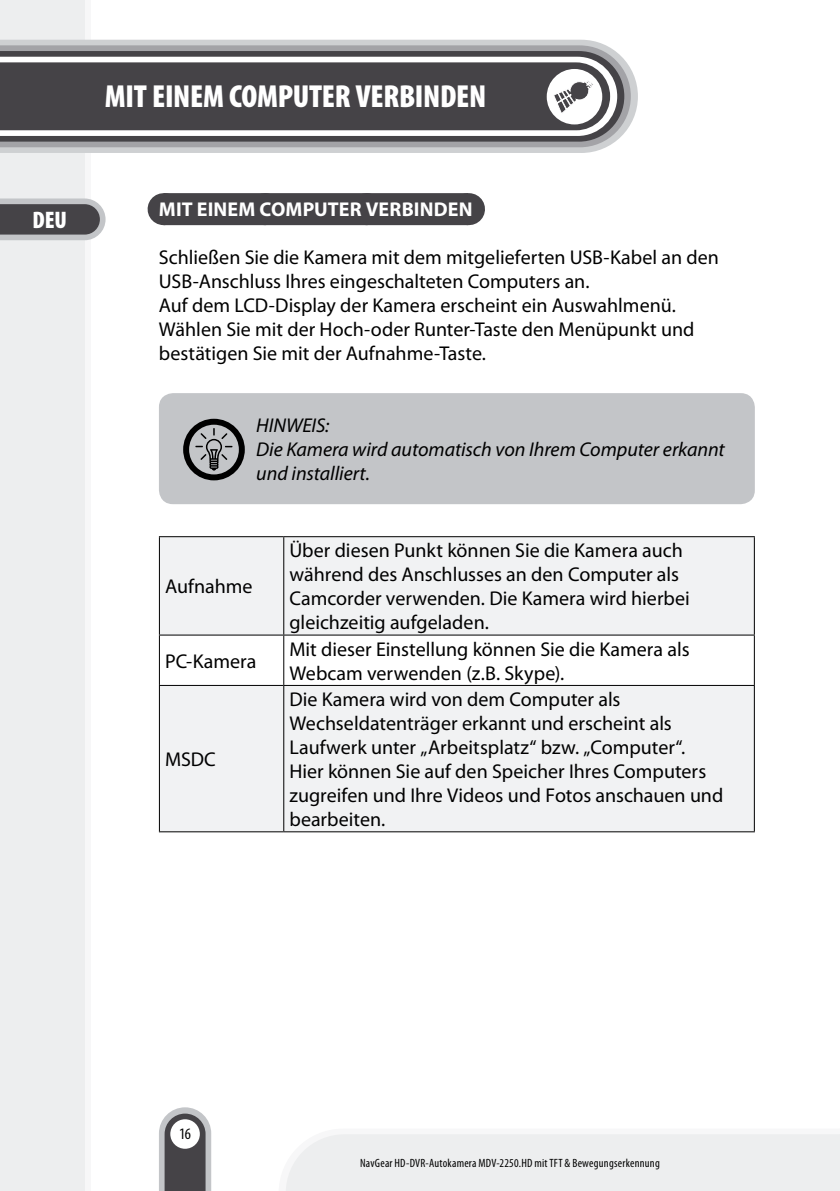
<style>
.page{position:relative;width:840px;height:1191px;background:#fff}
.page>*{position:absolute;margin:0;border:0;box-sizing:border-box;transform-origin:0 0}
.t1{font:900 condensed 32px "Myriad Pro";color:#fff}
.t2{font:900 condensed 24px "Myriad Pro";color:#fff}
.t3{font:20px/24px "Myriad Pro";color:#000}
.t4{font:italic 20px/24px "Myriad Pro";letter-spacing:-.005em;color:#000}
.t5{font:700 20px "Myriad Pro";color:#fff}
.t6{font:condensed 16px "Myriad Pro";color:#000}
.t7{font:condensed 12px "Myriad Pro";letter-spacing:.02em;color:#000}
</style>
<div class="page">
<div style="left:0;top:0;width:85px;height:1191px;background:#edeeef"></div>
<div style="left:85px;top:0;width:6px;height:1191px;background:#f7f7f8"></div>
<svg style="left:159px;top:1107px;width:52px;height:84px"></svg>
<svg style="left:0;top:198px;width:105px;height:42px;background:#717174"></svg>
<svg style="left:0;top:40px;width:637px;height:113px;background:#d2d4d5"></svg>
<svg style="left:0;top:45px;width:630px;height:102px;background:#aaaaae"></svg>
<svg style="left:0;top:51px;width:624px;height:91px;background:#555357"></svg>
<svg style="left:0;top:57px;width:617px;height:79px"></svg>
<div style="left:0;top:62px;width:609px;height:68px;background:#454347"></div>
<div style="left:546px;top:69px;width:56px;height:55px;background:#fff;border-radius:50%"></div>
<svg style="left:554px;top:81px;width:39px;height:32px"></svg>
<div style="left:286px;top:1134px;width:554px;height:57px;background:#edeeef"></div>
<div style="left:163px;top:193px;width:304px;height:32px;background:#454347"></div>
<svg style="left:268px;top:193px;width:149px;height:1px"></svg>
<hr style="left:467px;top:193px;width:1px;height:32px;background:#454347">
<div style="left:159px;top:393px;width:595px;height:111px;background:#c3c5c8;border-radius:14px"></div>
<svg style="left:183px;top:419px;width:62px;height:61px"></svg>
<div style="left:160px;top:537px;width:593px;height:294px;background:#f1f2f3"></div>
<svg style="left:160px;top:635px;width:593px;height:50px"></svg>
<hr style="left:283px;top:537px;width:1px;height:97px;background:#000">
<hr style="left:159px;top:634px;width:124px;height:1px;background:#000">
<hr style="left:283px;top:634px;width:471px;height:1px;background:#000">
<hr style="left:283px;top:635px;width:1px;height:50px;background:#000">
<hr style="left:159px;top:685px;width:124px;height:1px;background:#000">
<hr style="left:283px;top:685px;width:471px;height:1px;background:#000">
<hr style="left:283px;top:686px;width:1px;height:145px;background:#000">
<hr style="left:159px;top:536px;width:124px;height:1px;background:#000">
<hr style="left:159px;top:537px;width:1px;height:97px;background:#000">
<hr style="left:283px;top:536px;width:471px;height:1px;background:#000">
<hr style="left:753px;top:537px;width:1px;height:97px;background:#000">
<hr style="left:159px;top:635px;width:1px;height:50px;background:#000">
<hr style="left:753px;top:635px;width:1px;height:50px;background:#000">
<hr style="left:159px;top:686px;width:1px;height:145px;background:#000">
<hr style="left:753px;top:686px;width:1px;height:145px;background:#000">
<hr style="left:159px;top:831px;width:124px;height:1px;background:#000">
<hr style="left:283px;top:831px;width:471px;height:1px;background:#000">
<p class="t2" style="left:33px;top:207px;width:36px">DEU</p>
<h1 class="t1" style="left:105px;top:78px;width:203px">MIT EINEM COMPUTER</h1>
<h1 class="t1" style="left:355px;top:78px;width:15px">VERBI</h1>
<h1 class="t1" style="left:423px;top:78px;width:65px">NDEN</h1>
<p class="t5" style="left:159px;top:196px;width:315px">MIT EI NEM COMPUTER VERBI NDEN</p>
<p class="t3" style="left:159px;top:245px;width:561px">Schließen Sie die Kamera mit dem mitgelieferten USB-Kabel an den USB-Anschluss Ihres eingeschalteten Computers an.<br>Auf dem LCD-Display der Kamera erscheint ein Auswahlmenü.<br>Wählen Sie mit der Hoch-oder Runter-Taste den Menüpunkt und bestätigen Sie mit der Aufnahme-Taste.</p>
<p class="t4" style="left:256px;top:413px;width:470px">Hinweis:<br>Die Kamera wird automatisch von Ihrem Computer erkannt und installiert.</p>
<p class="t3" style="left:165px;top:574px;width:89px">Aufnahme</p>
<p class="t3" style="left:165px;top:648px;width:93px">PC-Kamera</p>
<p class="t3" style="left:165px;top:747px;width:52px">MSDC</p>
<p class="t3" style="left:289px;top:538px;width:402px">Über diesen Punkt können Sie die Kamera auch während des Anschlusses an den Computer als Camcorder verwenden. Die Kamera wird hierbei gleichzeitig aufgeladen.</p>
<p class="t3" style="left:289px;top:636px;width:401px">Mit dieser Einstellung können Sie die Kamera als<br>Webcam verwenden (z.B. Skype).</p>
<p class="t3" style="left:289px;top:687px;width:435px">Die Kamera wird von dem Computer als Wechseldatenträger erkannt und erscheint als Laufwerk unter „Arbeitsplatz“ bzw. „Computer“.<br>Hier können Sie auf den Speicher Ihres Computers zugreifen und Ihre Videos und Fotos anschauen und bearbeiten.</p>
<p class="t6" style="left:179px;top:1123px;width:14px">16</p>
<p class="t7" style="left:360px;top:1155px;width:301px">NavGear HD-DVR-Autokamera MDV-2250.HD mit TFT &amp; Bewegungserkennung</p>
</div>
